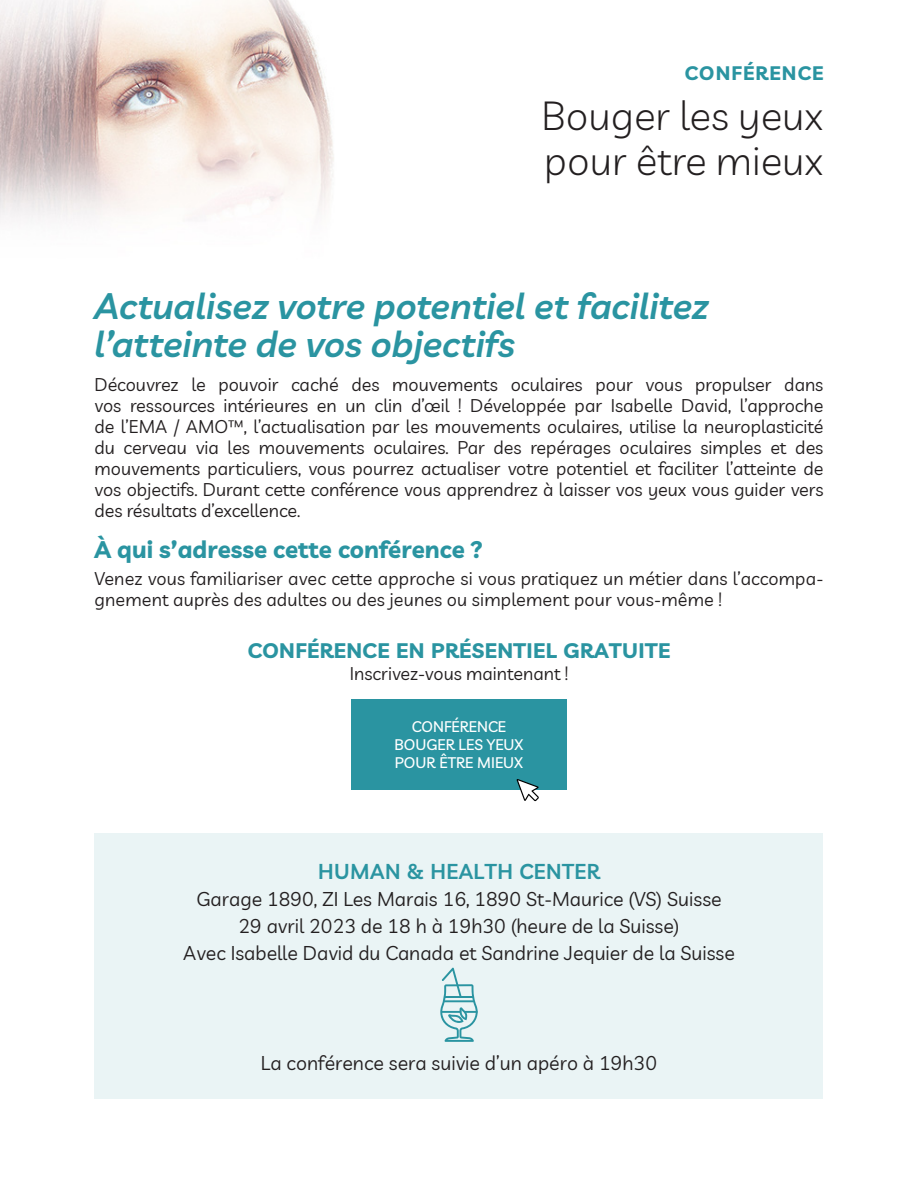
<style>
.page{position:relative;width:918px;height:1188px;background:#fff}
.page>*{position:absolute;margin:0;border:0;box-sizing:border-box;transform-origin:0 0}
.t1{font:300 40.5px "Livvic";color:#231f20}
.Texte_courant{font:italic 600 36px/37.5px "Livvic";color:#2a94a1}
.Texte_courant-2{font:700 24px "Livvic";color:#2a94a1}
.t2{font:700 21px "Livvic";letter-spacing:.02em;color:#2a94a1}
.t3{font:600 21px "Livvic";letter-spacing:.02em;color:#2a94a1}
.t4{font:19.5px "Livvic";color:#231f20}
.t5{font:700 19.5px "Livvic";letter-spacing:.06em;color:#2a94a1}
.Texte_courant-3{font:18px/21px "Livvic";letter-spacing:.01em;color:#231f20;text-align:justify}
.t6{font:500 15px "Livvic";color:#fff}
</style>
<div class="page">
<img style="left:0;top:0;width:334px;height:220px">
<div style="left:94px;top:834px;width:730px;height:265px;background:#eaf4f5"></div>
<div style="left:351px;top:699px;width:216px;height:91px;background:#2a94a1"></div>
<svg style="left:517px;top:779px;width:22px;height:22px"></svg>
<svg style="left:440px;top:968px;width:38px;height:74px"></svg>
<hr style="left:441px;top:1011px;width:20px;height:2px;background:#2a94a1">
<hr style="left:443px;top:1000px;width:31px;height:2px;background:#2a94a1">
<hr style="left:444px;top:996px;width:29px;height:2px;background:#2a94a1">
<p class="t5" style="left:685px;top:58px;width:140px">CONFÉRENCE</p>
<p class="t1" style="left:542px;top:86px;width:283px">Bouger les yeux</p>
<p class="t1" style="left:544px;top:131px;width:281px">pour être mieux</p>
<p class="Texte_courant" style="left:94px;top:285px;width:616px">Actualisez votre potentiel et facilitez l’atteinte de vos objectifs</p>
<p class="Texte_courant-3" style="left:94px;top:373px;width:731px">Découvrez le pouvoir caché des mouvements oculaires pour vous propulser dans vos ressources intérieures en un clin d’œil ! Développée par Isabelle David, l’approche de l’EMA / AMO™, l’actualisation par les mouvements oculaires, utilise la neuroplasticité du cerveau via les mouvements oculaires. Par des repérages oculaires simples et des mouvements particuliers, vous pourrez actualiser votre potentiel et faciliter l’atteinte de vos objectifs. Durant cette conférence vous apprendrez à laisser vos yeux vous guider vers des résultats d’excellence.</p>
<p class="Texte_courant-2" style="left:94px;top:530px;width:390px">À qui s’adresse cette conférence ?</p>
<p class="Texte_courant-3" style="left:94px;top:567px;width:731px">Venez vous familiariser avec cette approche si vous pratiquez un métier dans l’accompa&shy;gnement auprès des adultes ou des jeunes ou simplement pour vous-même !</p>
<p class="t2" style="left:248px;top:634px;width:424px">CONFÉRENCE EN PRÉSENTIEL GRATUITE</p>
<p class="Texte_courant-3" style="left:350px;top:662px;width:220px">Inscrivez-vous maintenant !</p>
<p class="t6" style="left:412px;top:715px;width:96px">CONFÉRENCE</p>
<p class="t6" style="left:394px;top:733px;width:131px">BOUGER LES YEUX</p>
<p class="t6" style="left:395px;top:751px;width:130px">POUR ÊTRE MIEUX</p>
<p class="t3" style="left:318px;top:855px;width:283px">HUMAN &amp; HEALTH CENTER</p>
<p class="t4" style="left:196px;top:884px;width:527px">Garage 1890, ZI Les Marais 16, 1890 St-Maurice (VS) Suisse</p>
<p class="t4" style="left:238px;top:911px;width:443px">29 avril 2023 de 18 h à 19h30 (heure de la Suisse)</p>
<p class="t4" style="left:183px;top:938px;width:553px">Avec Isabelle David du Canada et Sandrine Jequier de la Suisse</p>
<p class="t4" style="left:261px;top:1049px;width:398px">La conférence sera suivie d’un apéro à 19h30</p>
</div>
